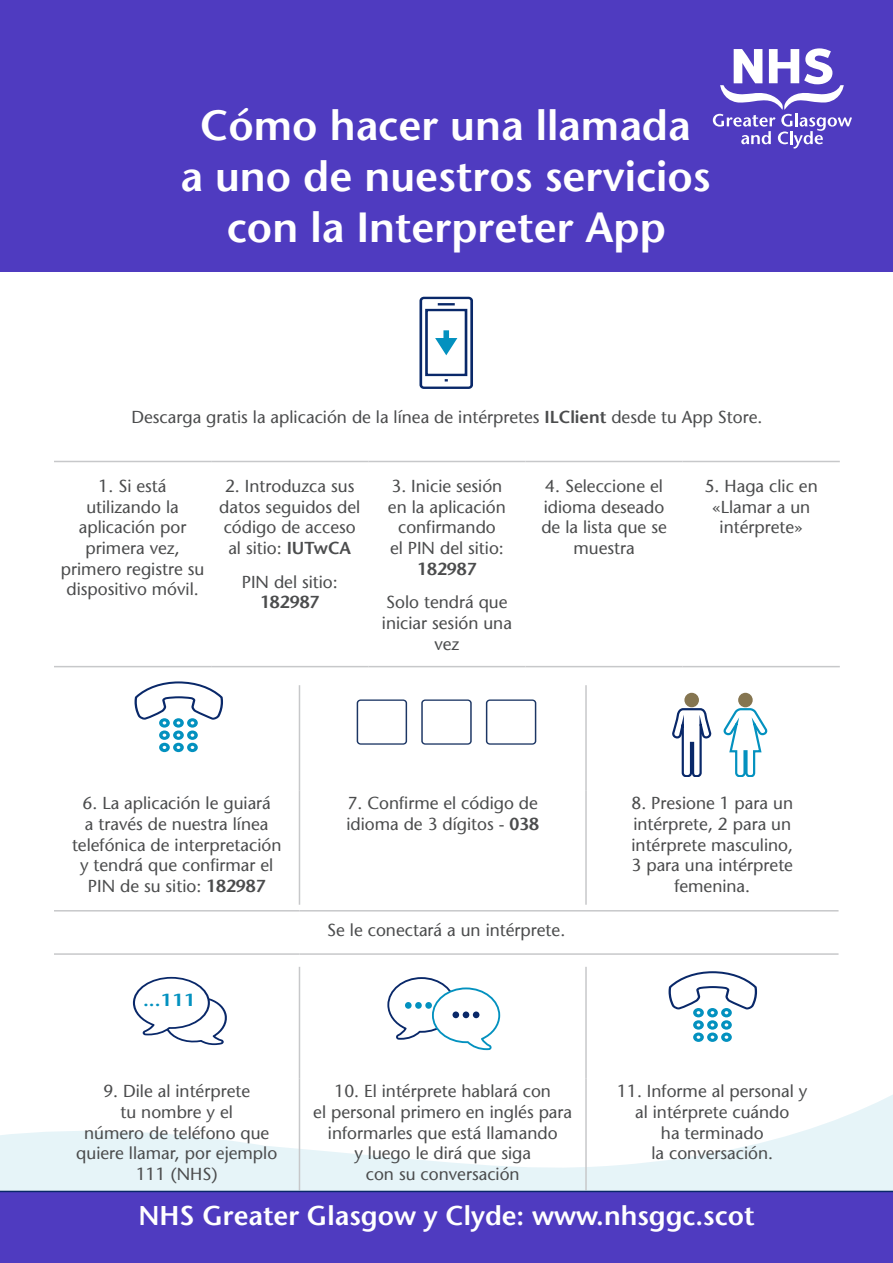
<style>
.page{position:relative;width:893px;height:1263px;background:#fff}
.page>*{position:absolute;margin:0;border:0;box-sizing:border-box;transform-origin:0 0}
.t1{font:600 42px/51px "Stone Sans";color:#fff;text-align:center}
.t2{font:600 27px "Stone Sans";color:#fff}
.t3{font:17.25px/20.7px "Stone Sans";color:#4b4c4d;text-align:center}
.t4{font:600 17.1px "Stone Sans";color:#0391bf;scale:1.19 1}
.s1{font-weight:600}
</style>
<div class="page">
<svg style="left:0;top:953px;width:893px;height:238px"></svg>
<div style="left:0;top:0;width:893px;height:272px;background:#4f3bc0"></div>
<hr style="left:54px;top:666px;width:157px;height:1px;background:#c7c8ca">
<hr style="left:211px;top:666px;width:157px;height:1px;background:#c7c8ca">
<hr style="left:368px;top:666px;width:157px;height:1px;background:#c7c8ca">
<hr style="left:525px;top:666px;width:158px;height:1px;background:#c7c8ca">
<hr style="left:683px;top:666px;width:157px;height:1px;background:#c7c8ca">
<hr style="left:54px;top:461px;width:157px;height:1px;background:#c7c8ca">
<hr style="left:211px;top:461px;width:157px;height:1px;background:#c7c8ca">
<hr style="left:368px;top:461px;width:157px;height:1px;background:#c7c8ca">
<hr style="left:525px;top:461px;width:158px;height:1px;background:#c7c8ca">
<hr style="left:683px;top:461px;width:157px;height:1px;background:#c7c8ca">
<div style="left:420px;top:297px;width:53px;height:92px;border:3px solid #092869;border-radius:3px"></div>
<div style="left:425px;top:309px;width:42px;height:67px;border:3px solid #092869"></div>
<hr style="left:438px;top:303px;width:17px;height:3px;background:#092869">
<svg style="left:435px;top:330px;width:22px;height:25px"></svg>
<hr style="left:299px;top:967px;width:1px;height:111px;background:#c7c8ca">
<hr style="left:585px;top:967px;width:2px;height:111px;background:#c7c8ca">
<hr style="left:299px;top:1078px;width:1px;height:112px;background:#c7c8ca">
<hr style="left:585px;top:1078px;width:2px;height:112px;background:#c7c8ca">
<hr style="left:299px;top:685px;width:1px;height:105px;background:#c7c8ca">
<hr style="left:585px;top:685px;width:2px;height:105px;background:#c7c8ca">
<hr style="left:54px;top:910px;width:245px;height:1px;background:#c7c8ca">
<hr style="left:299px;top:910px;width:287px;height:1px;background:#c7c8ca">
<hr style="left:586px;top:910px;width:252px;height:1px;background:#c7c8ca">
<hr style="left:54px;top:953px;width:245px;height:2px;background:#c7c8ca">
<hr style="left:299px;top:953px;width:287px;height:2px;background:#c7c8ca">
<hr style="left:586px;top:953px;width:252px;height:2px;background:#c7c8ca">
<hr style="left:299px;top:790px;width:1px;height:115px;background:#c7c8ca">
<hr style="left:585px;top:790px;width:2px;height:115px;background:#c7c8ca">
<svg style="left:723px;top:707px;width:45px;height:69px"></svg>
<div style="left:738px;top:693px;width:15px;height:14px;background:#857550;border-radius:50%"></div>
<svg style="left:672px;top:705px;width:38px;height:71px"></svg>
<div style="left:684px;top:693px;width:15px;height:14px;background:#857550;border-radius:50%"></div>
<svg style="left:386px;top:976px;width:115px;height:75px"></svg>
<div style="left:473px;top:1011px;width:6px;height:7px;background:#092869;border-radius:50%"></div>
<div style="left:463px;top:1011px;width:6px;height:7px;background:#092869;border-radius:50%"></div>
<div style="left:452px;top:1011px;width:7px;height:7px;background:#092869;border-radius:50%"></div>
<div style="left:0;top:1191px;width:893px;height:72px;background:#4f3bc0"></div>
<svg style="left:713px;top:48px;width:139px;height:101px"></svg>
<svg style="left:134px;top:681px;width:89px;height:71px"></svg>
<div style="left:357px;top:699px;width:50px;height:46px;border:1px solid #1c3664;border-radius:3px"></div>
<div style="left:421px;top:699px;width:51px;height:46px;border:1px solid #1c3664;border-radius:3px"></div>
<div style="left:486px;top:699px;width:50px;height:46px;border:1px solid #1c3664;border-radius:3px"></div>
<svg style="left:667px;top:970px;width:92px;height:72px"></svg>
<svg style="left:132px;top:976px;width:96px;height:70px"></svg>
<p class="t1" style="left:180px;top:100px;width:532px">Cómo hacer una llamada<br>a uno de nuestros servicios con la Interpreter App</p>
<p class="t3" style="left:131px;top:406px;width:632px">Descarga gratis la aplicación de la línea de intérpretes <span class="s1">ILClient</span> desde tu App Store.</p>
<p class="t3" style="left:61px;top:476px;width:145px">1. Si está utilizando la aplicación por primera vez, primero registre su dispositivo móvil.</p>
<p class="t3" style="left:219px;top:476px;width:142px">2. Introduzca sus datos seguidos del código de acceso al sitio: <span class="s1">IUTwCA</span></p>
<p class="t3" style="left:242px;top:571px;width:98px">PIN del sitio:<br><span class="s1">182987</span></p>
<p class="t3" style="left:388px;top:476px;width:119px">3. Inicie sesión en la aplicación confirmando<br>el PIN del sitio:<br><span class="s1">182987</span></p>
<p class="t3" style="left:382px;top:592px;width:132px">Solo tendrá que iniciar sesión una vez</p>
<p class="t3" style="left:541px;top:476px;width:127px">4. Seleccione el idioma deseado de la lista que se muestra</p>
<p class="t3" style="left:705px;top:476px;width:115px">5. Haga clic en «Llamar a un intérprete»</p>
<p class="t3" style="left:72px;top:793px;width:211px">6. La aplicación le guiará<br>a través de nuestra línea telefónica de interpretación y tendrá que confirmar el<br>PIN de su sitio: <span class="s1">182987</span></p>
<p class="t3" style="left:346px;top:793px;width:194px;text-align:left">7. Confirme el código de idioma de 3 dígitos - <span class="s1">038</span></p>
<p class="t3" style="left:631px;top:793px;width:163px;text-align:justify">8. Presione 1 para un intérprete, 2 para un intérprete masculino,</p>
<p class="t3" style="left:631px;top:855px;width:163px">3 para una intérprete femenina.</p>
<p class="t4" style="left:143px;top:990px;width:46px">...111</p>
<p class="t3" style="left:103px;top:1081px;width:148px">9. Dile al intérprete</p>
<p class="t3" style="left:121px;top:1101px;width:114px">tu nombre y el</p>
<p class="t3" style="left:84px;top:1122px;width:187px">número de teléfono que</p>
<p class="t3" style="left:76px;top:1143px;width:203px">quiere llamar, por ejemplo</p>
<p class="t3" style="left:136px;top:1164px;width:83px">111 (NHS)</p>
<p class="t3" style="left:327px;top:920px;width:239px">Se le conectará a un intérprete.</p>
<p class="t3" style="left:334px;top:1081px;width:218px">10. El intérprete hablará con</p>
<p class="t3" style="left:313px;top:1101px;width:260px">el personal primero en inglés para informarles que está llamando<br>y luego le dirá que siga</p>
<p class="t3" style="left:366px;top:1164px;width:155px">con su conversación</p>
<p class="t3" style="left:617px;top:1081px;width:192px">11. Informe al personal y</p>
<p class="t3" style="left:635px;top:1101px;width:156px">al intérprete cuándo</p>
<p class="t3" style="left:661px;top:1122px;width:104px">ha terminado</p>
<p class="t3" style="left:651px;top:1143px;width:123px">la conversación.</p>
<p class="t2" style="left:138px;top:1199px;width:618px">NHS Greater Glasgow y Clyde: www.nhsggc.scot</p>
</div>
